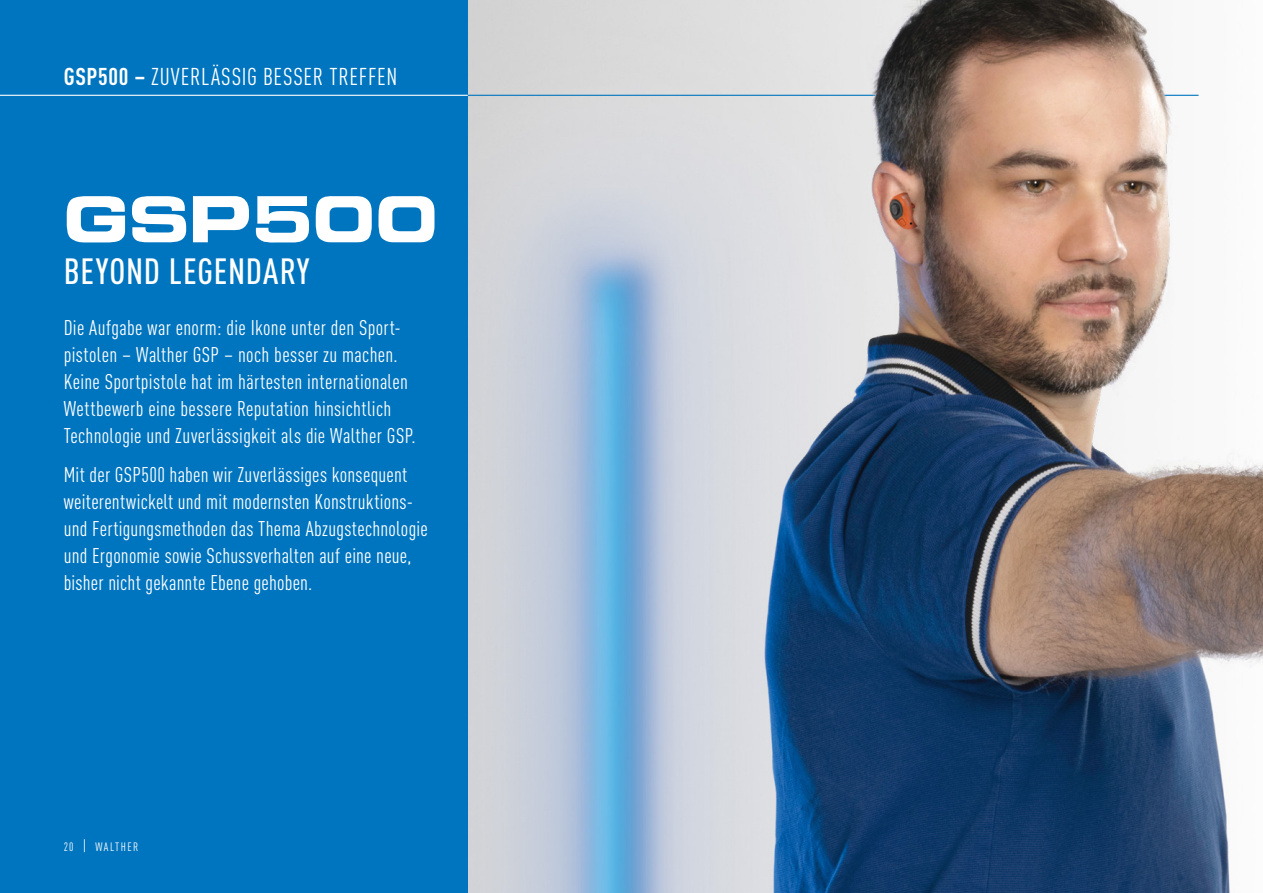
<style>
.page{position:relative;width:1263px;height:893px;background:#fff}
.page>*{position:absolute;margin:0;border:0;box-sizing:border-box;transform-origin:0 0}
.t1{font:700 57px "Euro Technic Ext";letter-spacing:.02em;color:#fff}
.t2{font:500 36px "DIN Cond";letter-spacing:.02em;color:#fff}
.t3{font:24px "DIN Cond";letter-spacing:.025em;color:#fff}
.t4{font:21px/27px "DIN Cond";letter-spacing:.015em;color:#fff}
.t5{font:12px "DIN Cond";letter-spacing:.115em;color:#fff}
.s1{font-weight:700}
.s2{font-size:15px}
</style>
<div class="page">
<img style="left:468px;top:0;width:795px;height:893px">
<hr style="left:0;top:95px;width:1198px;height:1px;background:#0075bf">
<div style="left:0;top:0;width:468px;height:893px;background:#0075bf"></div>
<hr style="left:0;top:95px;width:468px;height:1px;background:#fff">
<img style="left:822px;top:0;width:377px;height:893px">
<p class="t3" style="left:64px;top:62px;width:335px"><span class="s1">GSP500 –</span> ZUVERLÄSSIG BESSER TREFFEN</p>
<h1 class="t1" style="left:64px;top:178px;width:375px">GSP500</h1>
<h2 class="t2" style="left:64px;top:250px;width:247px">BEYOND LEGENDARY</h2>
<p class="t4" style="left:64px;top:313px;width:353px">Die Aufgabe war enorm: die Ikone unter den Sport&shy;pistolen – Walther GSP – noch besser zu machen.<br>Keine Sportpistole hat im härtesten internationalen Wettbewerb eine bessere Reputation hinsichtlich Technologie und Zuverlässigkeit als die Walther GSP.</p>
<p class="t4" style="left:64px;top:461px;width:365px">Mit der GSP500 haben wir Zuverlässiges konsequent weiterentwickelt und mit modernsten Konstruktions&shy;und Fertigungsmethoden das Thema Abzugstechnologie und Ergonomie sowie Schussverhalten auf eine neue, bisher nicht gekannte Ebene gehoben.</p>
<p class="t5" style="left:64px;top:840px;width:76px">20 <span class="s2">|</span> WALTHER</p>
</div>
